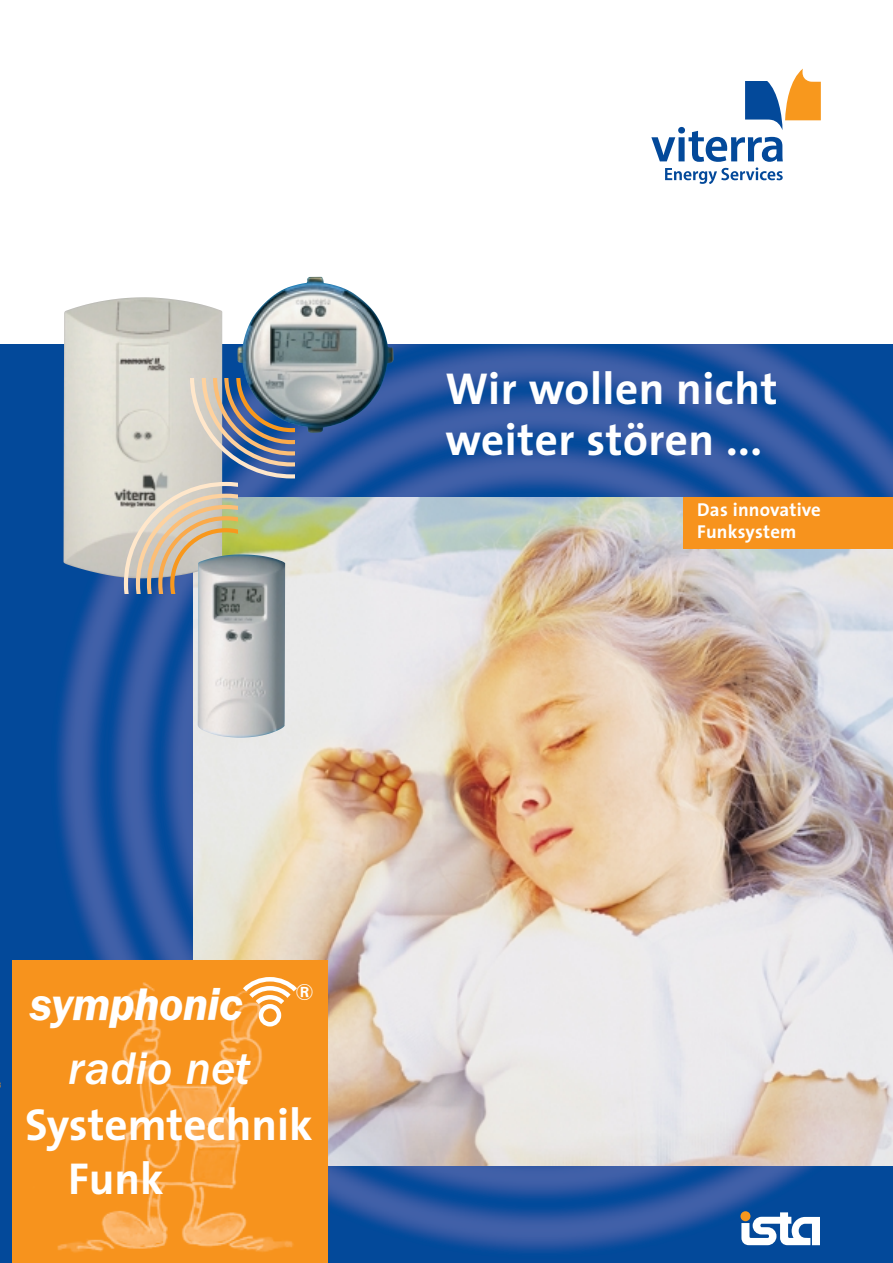
<style>
.page{position:relative;width:893px;height:1263px;background:#fff}
.page>*{position:absolute;margin:0;border:0;box-sizing:border-box;transform-origin:0 0}
.t1{font:700 45px/51px "The Sans";letter-spacing:.005em;color:#fff}
.t2{font:italic 600 45px "Franklin ITCBQ";color:#fff}
.t3{font:italic 500 45px "Franklin ITCBQ";color:#fff}
.t4{font:italic 600 22.5px "Franklin ITCBQ";color:#fff}
.t5{font:700 18.75px/22.4px "The Sans";letter-spacing:.01em;color:#fff}
</style>
<div class="page">
<img style="left:32px;top:344px;width:860px;height:919px">
<svg style="left:651px;top:69px;width:169px;height:115px"></svg>
<img style="left:193px;top:497px;width:699px;height:668px">
<div style="left:682px;top:497px;width:210px;height:52px;background:#f7931d"></div>
<svg style="left:741px;top:1212px;width:79px;height:33px"></svg>
<div style="left:0;top:344px;width:13px;height:919px;background:#03499a"></div>
<img style="left:13px;top:961px;width:314px;height:302px">
<img style="left:63px;top:297px;width:159px;height:281px">
<img style="left:198px;top:593px;width:87px;height:145px">
<img style="left:237px;top:277px;width:156px;height:156px">
<svg style="left:124px;top:379px;width:170px;height:214px;background:#aeb0a8"></svg>
<div style="left:259px;top:1004px;width:22px;height:23px;border:4px solid #fff;border-radius:50%"></div>
<svg style="left:236px;top:975px;width:67px;height:40px"></svg>
<p class="t1" style="left:445px;top:369px;width:334px">Wir wollen nicht weiter stören ...</p>
<p class="t5" style="left:697px;top:501px;width:125px">Das innovative<br>Funksystem</p>
<p class="t2" style="left:28px;top:988px;width:214px">symphonic</p>
<p class="t4" style="left:294px;top:983px;width:20px">®</p>
<p class="t3" style="left:68px;top:1051px;width:183px">radio net</p>
<p class="t1" style="left:68px;top:1104px;width:246px;line-height:54px;text-indent:-43px">Systemtechnik<br>Funk</p>
</div>
